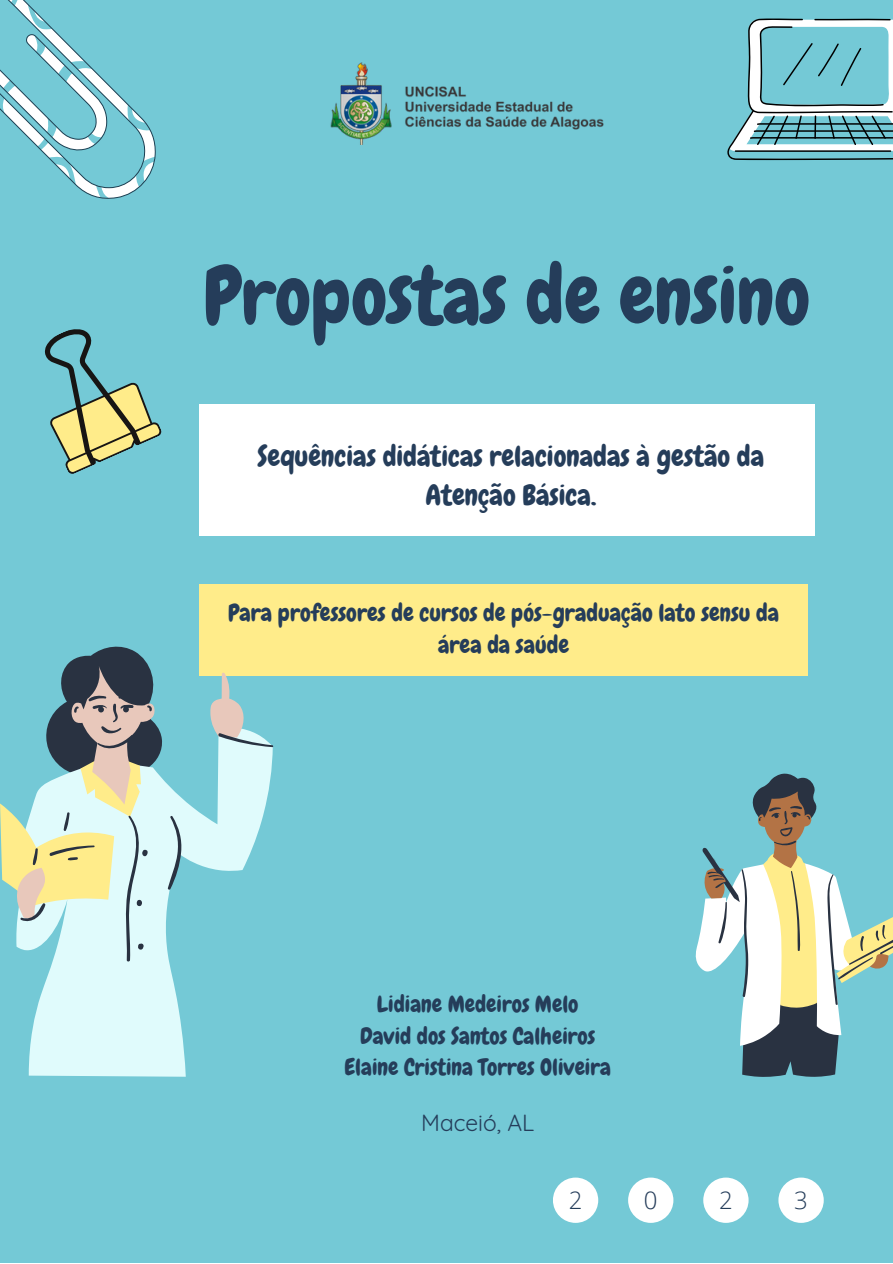
<style>
.page{position:relative;width:893px;height:1264px;background:#fff}
.page>*{position:absolute;margin:0;border:0;box-sizing:border-box;transform-origin:0 0}
.t1{font:79.8px "Chewy";color:#253d5a}
.t2{font:28.5px/39.3px "Chewy";color:#253d5a;text-align:center}
.t3{font:24px/32.5px "Chewy";color:#253d5a;text-align:center}
.t4{font:300 24px "Open Sans";color:#253d5a}
.t5{font:22.95px/31.5px "Chewy";color:#253d5a;text-align:center}
.t6{font:22.8px "Quicksand";color:#253d5a}
</style>
<div class="page">
<div style="left:0;top:0;width:892px;height:1262px;background:#74c9d6"></div>
<div style="left:199px;top:404px;width:615px;height:131px;background:#fff"></div>
<div style="left:199px;top:584px;width:608px;height:91px;background:#ffec8a"></div>
<div style="left:628px;top:1177px;width:45px;height:45px;background:#fff;border-radius:50%"></div>
<div style="left:553px;top:1177px;width:45px;height:45px;background:#fff;border-radius:50%"></div>
<div style="left:703px;top:1177px;width:45px;height:45px;background:#fff;border-radius:50%"></div>
<div style="left:778px;top:1177px;width:45px;height:45px;background:#fff;border-radius:50%"></div>
<svg style="left:0;top:0;width:155px;height:198px"></svg>
<svg style="left:44px;top:329px;width:118px;height:145px"></svg>
<svg style="left:16px;top:919px;width:170px;height:157px;fill:#e0fbfc"></svg>
<svg style="left:0;top:646px;width:148px;height:242px"></svg>
<svg style="left:13px;top:665px;width:233px;height:254px"></svg>
<svg style="left:20px;top:695px;width:253px;height:267px"></svg>
<svg style="left:695px;top:773px;width:197px;height:303px"></svg>
<svg style="left:727px;top:18px;width:165px;height:142px"></svg>
<img style="left:330px;top:62px;width:274px;height:83px">
<h1 class="t1" style="left:203px;top:245px;width:608px">Propostas de ensino</h1>
<p class="t2" style="left:257px;top:437px;width:508px">Sequências didáticas relacionadas à gestão da<br>Atenção Básica.</p>
<p class="t3" style="left:228px;top:596px;width:552px">Para professores de cursos de pós-graduação lato sensu da área da saúde</p>
<p class="t5" style="left:344px;top:988px;width:268px">Lidiane Medeiros Melo<br>David dos Santos Calheiros<br>Elaine Cristina Torres Oliveira</p>
<p class="t6" style="left:421px;top:1107px;width:115px">Maceió, AL</p>
<p class="t4" style="left:568px;top:1182px;width:15px">2</p>
<p class="t4" style="left:644px;top:1182px;width:15px">0</p>
<p class="t4" style="left:719px;top:1182px;width:15px">2</p>
<p class="t4" style="left:794px;top:1182px;width:15px">3</p>
</div>
